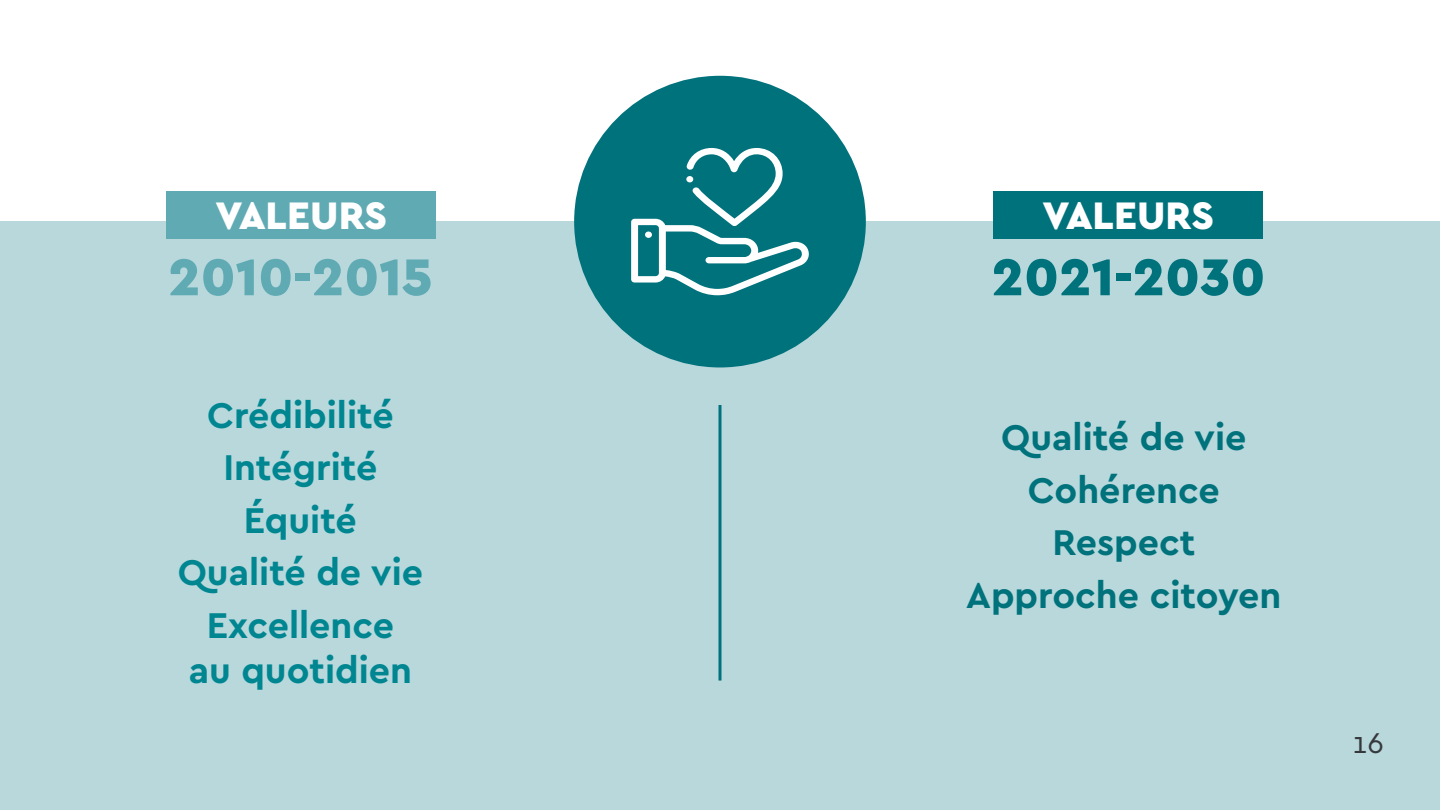
<style>
.page{position:relative;width:1440px;height:810px;background:#fff}
.page>*{position:absolute;margin:0;border:0;box-sizing:border-box;transform-origin:0 0}
.t1{font:900 54.22px "Cera Basic";color:#60aab4}
.t2{font:900 54.22px "Cera Basic";color:#00727c}
.t3{font:900 40.12px "Cera Basic";color:#fff}
.t4{font:700 37.5px/52.5px "Cera Basic";color:#008691;text-align:center}
.t5{font:700 37.5px/52.5px "Cera Basic";color:#00727c;text-align:center}
.t6{font:30px "Cera Basic";color:#36393c}
</style>
<div class="page">
<div style="left:0;top:222px;width:1440px;height:588px;background:#b8d8dc"></div>
<div style="left:993px;top:191px;width:270px;height:48px;background:#00727c"></div>
<div style="left:166px;top:191px;width:270px;height:48px;background:#60aab4"></div>
<div style="left:574px;top:76px;width:292px;height:291px;background:#00727c;border-radius:50%"></div>
<svg style="left:631px;top:148px;width:178px;height:147px"></svg>
<div style="left:686px;top:176px;width:7px;height:6px;background:#fff;border-radius:50%"></div>
<svg style="left:718px;top:405px;width:4px;height:276px"></svg>
<p class="t3" style="left:216px;top:192px;width:173px">VALEURS</p>
<p class="t3" style="left:1043px;top:192px;width:173px">VALEURS</p>
<h1 class="t1" style="left:168px;top:245px;width:266px">2010-2015</h1>
<h1 class="t2" style="left:992px;top:245px;width:275px">2021-2030</h1>
<p class="t4" style="left:178px;top:389px;width:247px">Crédibilité<br>Intégrité<br>Équité<br>Qualité de vie<br>Excellence</p>
<p class="t4" style="left:189px;top:644px;width:225px">au quotidien</p>
<p class="t5" style="left:966px;top:412px;width:317px">Qualité de vie<br>Cohérence<br>Respect<br>Approche citoyen</p>
<p class="t6" style="left:1353px;top:726px;width:33px">16</p>
</div>
